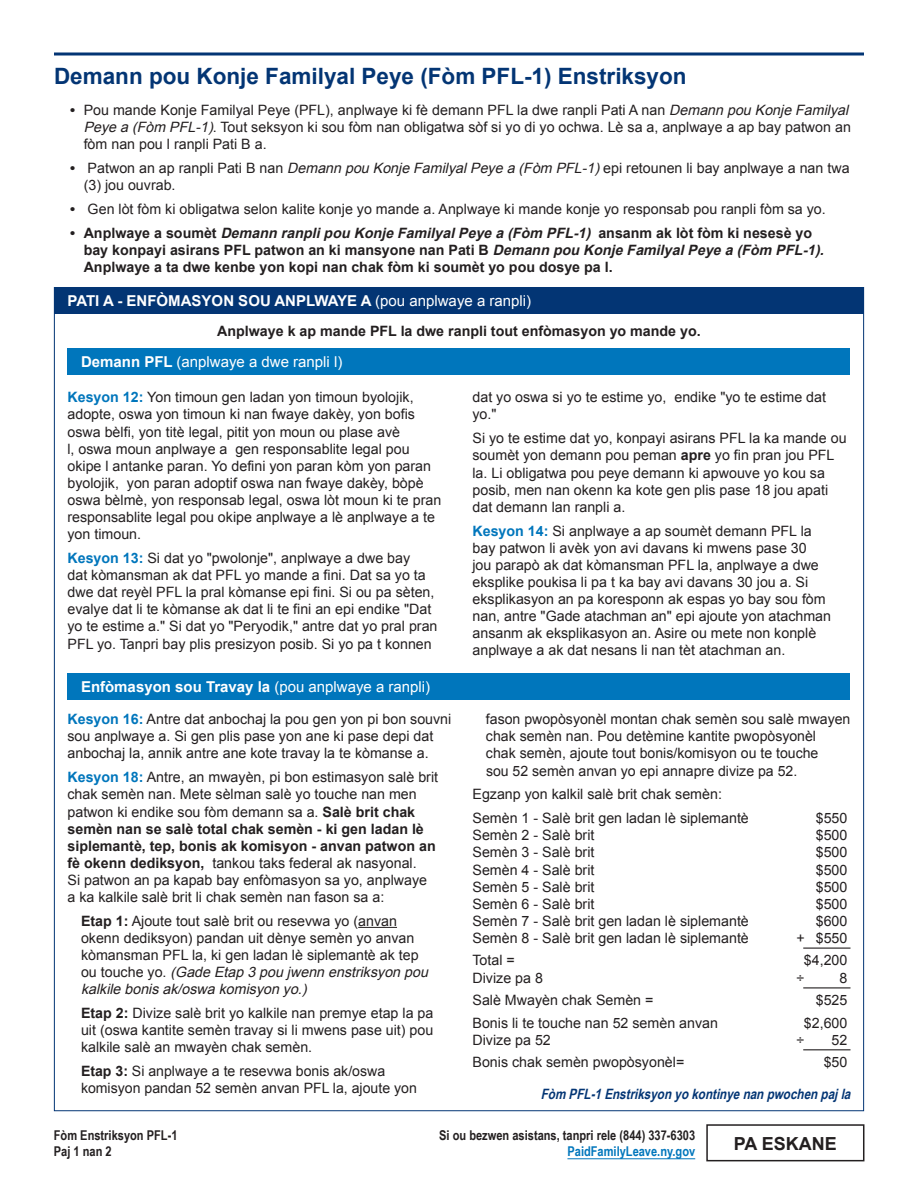
<style>
.page{position:relative;width:918px;height:1188px;background:#fff}
.page>*{position:absolute;margin:0;border:0;box-sizing:border-box;transform-origin:0 0}
.t1{font:700 22.5px "Arial";color:#033574}
.Bullets___Bold_-_Black{font:700 18px "Arial";color:#231f20}
.Sections{font:700 15px "Arial";color:#fff}
.Sections-2{font:15px "Arial";color:#fff}
.t2{font:14.25px/17.1px "Arial";color:#231f20}
.Bullets___Bold_-_Black-2{font:700 14.25px/17.1px "Arial";color:#231f20}
.Forms_Italic{font:italic 700 14.25px "Arial Narrow";color:#033574}
.Assistance{font:700 13.5px "Arial Narrow";color:#231f20}
.Page{font:700 13.5px "Arial Narrow";color:#231f20}
.Assistance-2{font:700 13.5px "Arial Narrow";color:#0076bc}
.s1{font-weight:700}
.s2{font-style:italic}
.s3{font-weight:400}
.s4{font-weight:700;color:#0076bc}
</style>
<div class="page">
<div style="left:54px;top:287px;width:810px;height:27px;background:#033574"></div>
<div style="left:68px;top:348px;width:782px;height:27px;background:#0076bc"></div>
<div style="left:68px;top:673px;width:782px;height:27px;background:#0076bc"></div>
<hr style="left:358px;top:927px;width:39px;height:1px;background:#231f20">
<svg style="left:54px;top:52px;width:810px;height:4px"></svg>
<div style="left:706px;top:1124px;width:158px;height:37px;border:2px solid #231f20"></div>
<hr style="left:803px;top:948px;width:47px;height:1px;background:#231f20">
<hr style="left:803px;top:987px;width:47px;height:1px;background:#231f20">
<hr style="left:803px;top:1049px;width:47px;height:1px;background:#231f20">
<hr style="left:567px;top:1159px;width:128px;height:1px;background:#0076bc">
<h1 class="t1" style="left:54px;top:61px;width:634px">Demann pou Konje Familyal Peye (Fòm PFL-1) Enstriksyon</h1>
<p class="t2" style="left:84px;top:102px;width:770px;text-align:justify;text-indent:-14px"><span class="s1">•</span> Pou mande Konje Familyal Peye (PFL), anplwaye ki fè demann PFL la dwe ranpli Pati A nan <span class="s2">Demann pou Konje Familyal Peye a (Fòm PFL-1)</span>. Tout seksyon ki sou fòm nan obligatwa sòf si yo di yo ochwa. Lè sa a, anplwaye a ap bay patwon an fòm nan pou l ranpli Pati B a.</p>
<p class="t2" style="left:84px;top:160px;width:767px;text-indent:-14px"><span class="s1">•</span> Patwon an ap ranpli Pati B nan <span class="s2">Demann pou Konje FamilyalPeye a (Fòm PFL-1)</span>epi retounen li bay anplwaye a nan twa (3) jou ouvrab.</p>
<p class="t2" style="left:70px;top:201px;width:757px"><span class="s1">•</span> Gen lòt fòm ki obligatwa selon kalite konje yo mande a. Anplwaye ki mande konje yo responsab pou ranpli fòm sa yo.</p>
<p class="Bullets___Bold_-_Black-2" style="left:84px;top:225px;width:746px;text-indent:-13px">• A n p l way e a s o u m è t <span class="s2">Demann ranplipou Konje FamilyalPeye a (Fòm PFL-1)</span> a n s a n m a k l ò t fò m k i n e s e s è y o bay konpayi asirans PFL patwon an ki mansyone nan Pati B <span class="s2">Demann pou Konje FamilyalPeye a (Fòm PFL-1).<br></span>Anplwaye a ta dwe kenbe yon kopi nan chak fòm ki soumèt yo pou dosye pa l.</p>
<p class="Sections" style="left:68px;top:291px;width:465px">PATI A - ENFÒMASYON SOU ANPLWAYE A <span class="s3">(pou anplwaye a ranpli)</span></p>
<p class="Bullets___Bold_-_Black-2" style="left:217px;top:323px;width:485px">Anplwaye k ap mande PFL la dwe ranpli tout enfòmasyon yo mande yo.</p>
<p class="Sections-2" style="left:81px;top:352px;width:263px"><span class="s1">Demann PFL</span> (anplwaye a dwe ranpli l)</p>
<p class="t2" style="left:68px;top:389px;width:375px"><span class="s4">Kesyon 12:</span> Yon timoun gen ladan yon timoun byolojik, adopte, oswa yon timoun ki nan fwaye dakèy, yon bofis oswa bèlfi, yon titè legal, pitit yon moun ou plase avè<br>l, oswa moun anplwaye a gen responsablite legal pou okipe l antanke paran. Yo defini yon paran kòm yon paran byolojik, yon paran adoptif oswa nan fwaye dakèy, bòpè oswa bèlmè, yon responsab legal, oswa lòt moun ki te pran responsablite legal pou okipe anplwaye a lè anplwaye a te yon timoun.</p>
<p class="t2" style="left:68px;top:550px;width:372px"><span class="s4">Kesyon 13:</span> Si dat yo "pwolonje", anplwaye a dwe bay<br>dat kòmansman ak dat PFL yo mande a fini. Dat sa yo ta dwe dat reyèl PFL la pral kòmanse epi fini. Si ou pa sèten, evalye dat li te kòmanse ak dat li te fini an epi endike "Dat yo te estime a." Si dat yo "Peryodik," antre dat yo pral pran PFL yo. Tanpri bay plis presizyon posib. Si yo pa t konnen</p>
<p class="Sections" style="left:81px;top:677px;width:351px">Enfòmasyon sou Travay la <span class="s3">(pou anplwaye a ranpli)</span></p>
<p class="t2" style="left:68px;top:711px;width:385px"><span class="s4">Kesyon 16:</span> Antre dat anbochaj la pou gen yon pi bon souvni sou anplwaye a. Si gen plis pase yon ane ki pase depi dat anbochaj la, annik antre ane kote travay la te kòmanse a.</p>
<p class="t2" style="left:68px;top:769px;width:372px"><span class="s4">Kesyon 18:</span> Antre, an mwayèn, pi bon estimasyon salè brit chak semèn nan. Mete sèlman salè yo touche nan men patwon ki endike sou fòm demann sa a. <span class="s1">Salè brit chak semèn nan se salè total chak semèn - ki gen ladan lè siplemantè, tep, bonis ak komisyon - anvan patwon an fè okenn dediksyon,</span> tankou taks federal ak nasyonal.<br>Si patwon an pa kapab bay enfòmasyon sa yo, anplwaye a ka kalkile salè brit li chak semèn nan fason sa a:</p>
<p class="t2" style="left:81px;top:912px;width:352px"><span class="s1">Etap 1:</span> Ajoute tout salè brit ou resevwa yo (anvan okenn dediksyon) pandan uit dènye semèn yo anvan kòmansman PFL la, ki gen ladan lè siplemantè ak tep<br>o u t o u c h e y o . <span class="s2">(Gade Etap 3 pou jwenn enstriksyon pou kalkile bonisak/oswa komisyon yo.)</span></p>
<p class="t2" style="left:81px;top:1005px;width:354px;text-align:justify"><span class="s1">Etap 2:</span> Divize salè brit yo kalkile nan premye etap la pa uit (oswa kantite semèn travay si li mwens pase uit) pou kalkile salè an mwayèn chak semèn.</p>
<p class="t2" style="left:81px;top:1063px;width:337px"><span class="s1">Etap 3:</span> Si anplwaye a te resevwa bonis ak/oswa komisyon pandan 52 semèn anvan PFL la, ajoute yon</p>
<p class="t2" style="left:472px;top:389px;width:355px">dat yo oswa si yo te estime yo, endike "yo te estime dat yo."</p>
<p class="t2" style="left:472px;top:430px;width:376px">Si yo te estime dat yo, konpayi asirans PFL la ka mande ou soumèt yon demann pou peman <span class="s1">apre</span> yo fin pran jou PFL la. Li obligatwa pou peye demann ki apwouve yo kou sa posib, men nan okenn ka kote gen plis pase 18 jou apati dat demann lan ranpli a.</p>
<p class="t2" style="left:472px;top:522px;width:360px"><span class="s4">Kesyon 14:</span> Si anplwaye a ap soumèt demann PFL la bay patwon li avèk yon avi davans ki mwens pase 30<br>jou parapò ak dat kòmansman PFL la, anplwaye a dwe eksplike poukisa li pa t ka bay avi davans 30 jou a. Si eksplikasyon an pa koresponn ak espas yo bay sou fòm nan, antre "Gade atachman an" epi ajoute yon atachman ansanm ak eksplikasyon an. Asire ou mete non konplè anplwaye a ak dat nesans li nan tèt atachman an.</p>
<p class="t2" style="left:486px;top:711px;width:366px">fason pwopòsyonèl montan chak semèn sou salè mwayen chak semèn nan. Pou detèmine kantite pwopòsyonèl<br>chak semèn, ajoute tout bonis/komisyon ou te touche<br>sou 52 semèn anvan yo epi annapre divize pa 52.</p>
<p class="t2" style="left:472px;top:786px;width:251px">Egzanp yon kalkil salè brit chak semèn:</p>
<p class="t2" style="left:472px;top:810px;width:278px">Semèn 1 - Salè brit gen ladan lè siplemantè</p>
<p class="t2" style="left:816px;top:810px;width:33px">$550</p>
<p class="t2" style="left:472px;top:827px;width:123px">Semèn 2 - Salè brit</p>
<p class="t2" style="left:816px;top:827px;width:33px">$500</p>
<p class="t2" style="left:472px;top:844px;width:123px">Semèn 3 - Salè brit</p>
<p class="t2" style="left:816px;top:844px;width:33px">$500</p>
<p class="t2" style="left:472px;top:861px;width:123px">Semèn 4 - Salè brit</p>
<p class="t2" style="left:816px;top:861px;width:33px">$500</p>
<p class="t2" style="left:472px;top:878px;width:123px">Semèn 5 - Salè brit</p>
<p class="t2" style="left:816px;top:878px;width:33px">$500</p>
<p class="t2" style="left:472px;top:895px;width:123px">Semèn 6 - Salè brit</p>
<p class="t2" style="left:816px;top:895px;width:33px">$500</p>
<p class="t2" style="left:472px;top:912px;width:278px">Semèn 7 - Salè brit gen ladan lè siplemantè</p>
<p class="t2" style="left:816px;top:912px;width:33px">$600</p>
<p class="t2" style="left:472px;top:930px;width:278px">Semèn 8 - Salè brit gen ladan lè siplemantè</p>
<p class="t2" style="left:797px;top:930px;width:52px">+ $550</p>
<p class="t2" style="left:472px;top:952px;width:44px">Total =</p>
<p class="t2" style="left:804px;top:952px;width:45px">$4,200</p>
<p class="t2" style="left:472px;top:969px;width:72px">Divize pa 8</p>
<p class="t2" style="left:797px;top:969px;width:9px">÷</p>
<p class="t2" style="left:840px;top:969px;width:9px">8</p>
<p class="t2" style="left:472px;top:992px;width:182px">Salè Mwayèn chak Semèn =</p>
<p class="t2" style="left:816px;top:992px;width:33px">$525</p>
<p class="t2" style="left:472px;top:1014px;width:247px">Bonis li te touche nan 52 semèn anvan</p>
<p class="t2" style="left:804px;top:1014px;width:45px">$2,600</p>
<p class="t2" style="left:472px;top:1031px;width:80px">Divize pa 52</p>
<p class="t2" style="left:797px;top:1031px;width:9px">÷</p>
<p class="t2" style="left:832px;top:1031px;width:17px">52</p>
<p class="t2" style="left:472px;top:1054px;width:213px">Bonis chak semèn pwopòsyonèl=</p>
<p class="t2" style="left:824px;top:1054px;width:25px">$50</p>
<p class="Forms_Italic" style="left:541px;top:1084px;width:316px">Fòm PFL-1Enstriksyonyokontinyenanpwochenpaj la</p>
<p class="Page" style="left:54px;top:1125px;width:125px">Fòm Enstriksyon PFL-1</p>
<p class="Page" style="left:54px;top:1141px;width:59px">Paj 1 nan 2</p>
<p class="Assistance" style="left:439px;top:1125px;width:257px">Si ou bezwen asistans, tanpri rele (844) 337-6303</p>
<p class="Assistance-2" style="left:567px;top:1141px;width:129px">PaidFamilyLeave.ny.gov</p>
<p class="Bullets___Bold_-_Black" style="left:734px;top:1132px;width:105px">PA ESKANE</p>
</div>
